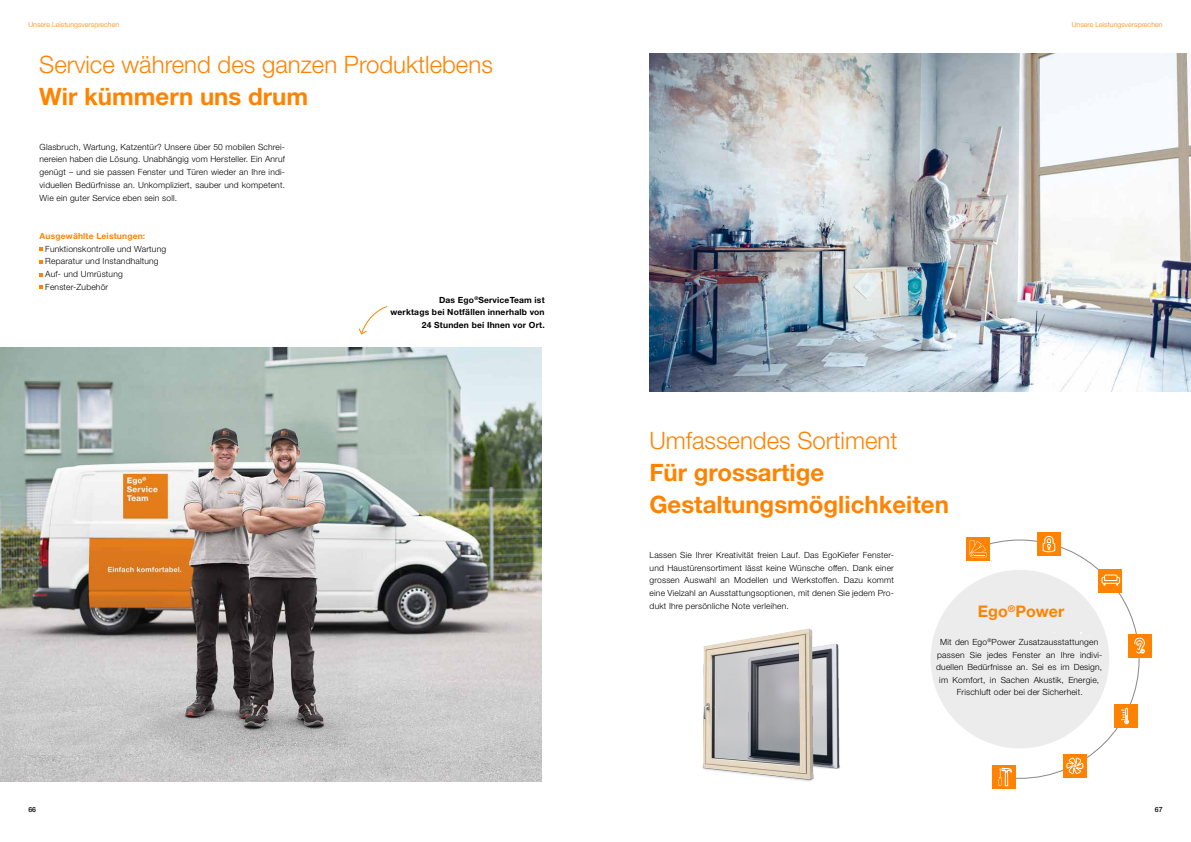
<style>
.page{position:relative;width:1191px;height:842px;background:#fff}
.page>*{position:absolute;margin:0;border:0;box-sizing:border-box;transform-origin:0 0}
.t1{font:300 24px "Helvetica Neue LT Std";color:#ff8300}
.t2{font:700 24px/31.9px "Helvetica Neue LT Std";color:#ff8300}
.t3{font:700 16px "Helvetica Neue LT Std";color:#ff8300}
.t4{font:300 8.5px/12.8px "Helvetica Neue LT Std";letter-spacing:.02em;color:#000;text-align:justify}
.t5{font:700 8.5px/12.8px "Helvetica Neue LT Std";letter-spacing:.02em;color:#000;text-align:right}
.t6{font:700 8.5px "Helvetica Neue LT Std";letter-spacing:.02em;color:#ff8300}
.t7{font:300 7px "Helvetica Neue LT Std";letter-spacing:.01em;color:#ff8300}
.t8{font:500 7px "Helvetica Neue LT Std";color:#000}
</style>
<div class="page">
<img style="left:816px;top:643px;width:24px;height:126px">
<img style="left:702px;top:628px;width:114px;height:153px">
<img style="left:649px;top:54px;width:542px;height:338px">
<img style="left:0;top:347px;width:541px;height:434px">
<div style="left:930px;top:570px;width:179px;height:178px;background:#ececed;border-radius:50%"></div>
<div style="left:966px;top:537px;width:23px;height:24px;background:#ff8300"></div>
<div style="left:1127px;top:634px;width:24px;height:23px;background:#ff8300"></div>
<div style="left:1037px;top:532px;width:23px;height:24px;background:#ff8300"></div>
<svg style="left:969px;top:536px;width:176px;height:253px"></svg>
<svg style="left:358px;top:306px;width:29px;height:29px"></svg>
<p class="t7" style="left:28px;top:20px;width:92px">Unsere Leistungsversprechen</p>
<p class="t7" style="left:1071px;top:20px;width:92px">Unsere Leistungsversprechen</p>
<h1 class="t1" style="left:39px;top:50px;width:455px">Service während des ganzen Produktlebens</h1>
<h1 class="t2" style="left:39px;top:80px;width:270px">Wir kümmern uns drum</h1>
<p class="t4" style="left:40px;top:140px;width:247px">Glasbruch, Wartung, Katzentür? Unsere über 50 mobilen Schrei&shy;nereien haben die Lösung. Unabhängig vom Hersteller. Ein Anruf genügt – und sie passen Fenster und Türen wieder an Ihre indi&shy;viduellen Bedürfnisse an. Unkompliziert, sauber und kompetent.<br>Wie ein guter Service eben sein soll.</p>
<p class="t6" style="left:40px;top:231px;width:107px">Ausgewählte Leistungen:</p>
<p class="t4" style="left:45px;top:242px;width:122px;text-align:left">Funktionskontrolle und Wartung<br>Reparatur und Instandhaltung<br>Auf- und Umrüstung<br>Fenster-Zubehör</p>
<p class="t5" style="left:390px;top:293px;width:156px">Das Ego<sup>®</sup>ServiceTeam ist<br>werktags bei Notfällen innerhalb von<br>24 Stunden bei Ihnen vor Ort.</p>
<h1 class="t1" style="left:649px;top:426px;width:249px">Umfassendes Sortiment</h1>
<h1 class="t2" style="left:649px;top:456px;width:301px">Für grossartige<br>Gestaltungsmöglichkeiten</h1>
<p class="t4" style="left:649px;top:548px;width:246px">Lassen Sie Ihrer Kreativität freien Lauf. Das EgoKiefer Fenster&shy;und Haustürensortiment lässt keine Wünsche offen. Dank einer grossen Auswahl an Modellen und Werkstoffen. Dazu kommt eine Vielzahl an Ausstattungsoptionen, mit denen Sie jedem Pro&shy;dukt Ihre persönliche Note verleihen.</p>
<h2 class="t3" style="left:978px;top:602px;width:88px">Ego<sup>®</sup>Power</h2>
<p class="t4" style="left:936px;top:636px;width:167px;line-height:12.5px;text-align:center">Mit den Ego<sup>®</sup>Power Zusatzausstattungen passen Sie jedes Fenster an Ihre indivi&shy;duellen Bedürfnisse an. Sei es im Design, im Komfort, in Sachen Akustik, Energie, Frischluft oder bei der Sicherheit.</p>
<p class="t8" style="left:28px;top:805px;width:9px">66</p>
<p class="t8" style="left:1154px;top:805px;width:9px">67</p>
</div>
